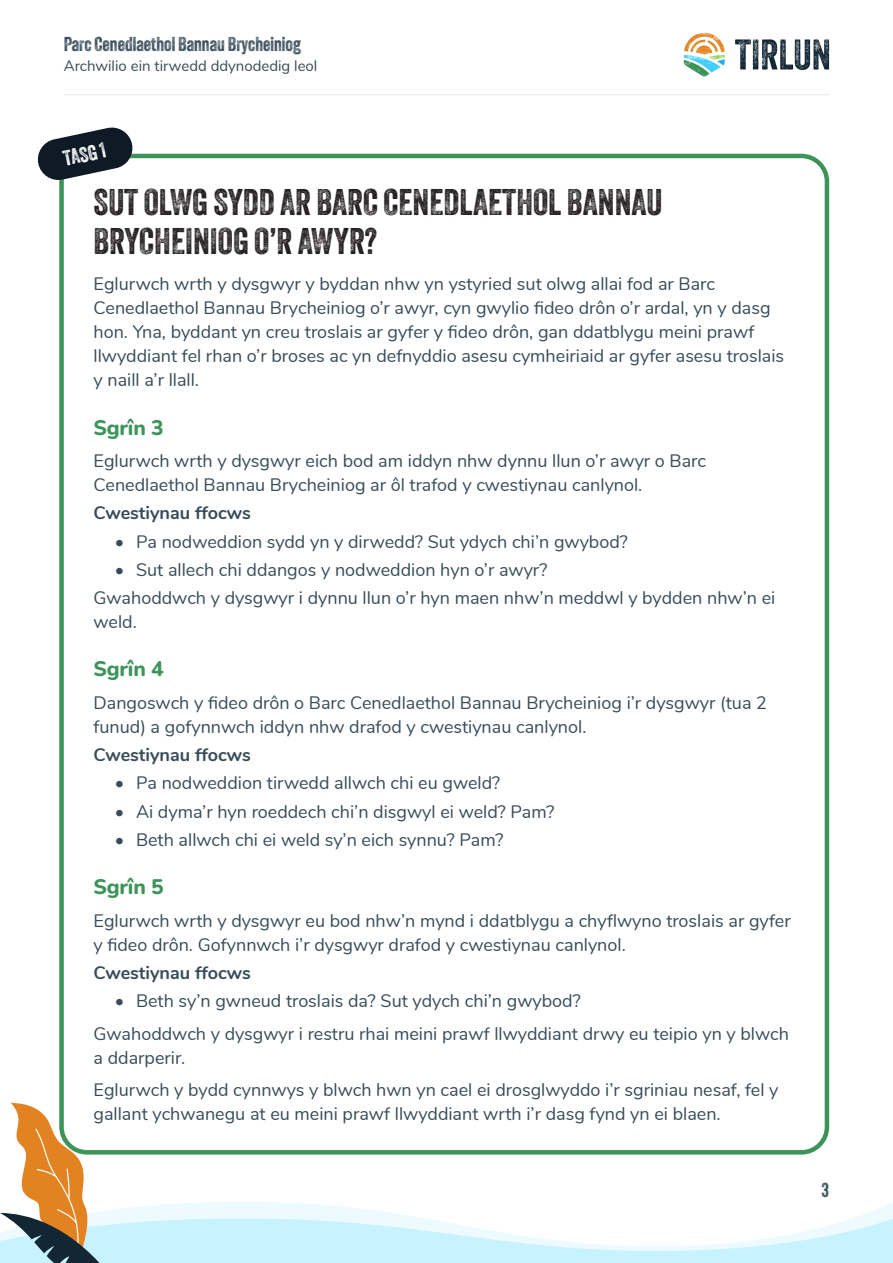
<style>
.page{position:relative;width:893px;height:1263px;background:#fff}
.page>*{position:absolute;margin:0;border:0;box-sizing:border-box;transform-origin:0 0}
.Page_sub_heading{font:36px/39px "Veneer Two";color:#231f20}
.Page_section_heading{font:800 21px "Nunito";letter-spacing:-.01em;color:#3d9459}
.Key_activity_heading{font:21px "Veneer Two";color:#fff}
.t1{font:19.5px "Veneer Two";color:#374c5a}
.Body_text{font:18px/24px "Nunito";color:#374c5a}
.Bullet_list{font:18px/24px "Nunito";color:#374c5a}
.Body_text-2{font:700 18px "Nunito";color:#374c5a}
.t2{font:15px "Nunito";color:#374c5a}
</style>
<div class="page">
<svg style="left:735px;top:39px;width:94px;height:31px"></svg>
<svg style="left:684px;top:33px;width:41px;height:44px"></svg>
<hr style="left:64px;top:94px;width:765px;height:1px;background:#e6e7e9">
<svg style="left:0;top:1102px;width:893px;height:161px"></svg>
<div style="left:59px;top:154px;width:770px;height:1000px;border:4px solid #3d9459;border-radius:26px"></div>
<svg style="left:37px;top:127px;width:97px;height:55px"></svg>
<p class="t1" style="left:64px;top:32px;width:239px">Parc Cenedlaethol Bannau Brycheiniog</p>
<p class="t2" style="left:64px;top:54px;width:255px">Archwilio ein tirwedd ddynodedig leol</p>
<p class="Key_activity_heading" style="left:61px;top:146px;width:44px;rotate:-12deg">TASG 1</p>
<p class="Page_sub_heading" style="left:94px;top:182px;width:570px">SUT OLWG SYDD AR BARC CENEDLAETHOL BANNAU<br>BRYCHEINIOG O’R AWYR?</p>
<p class="Body_text" style="left:94px;top:271px;width:692px">Eglurwch wrth y dysgwyr y byddan nhw yn ystyried sut olwg allai fod ar Barc Cenedlaethol Bannau Brycheiniog o’r awyr, cyn gwylio fideo drôn o’r ardal, yn y dasg hon. Yna, byddant yn creu troslais ar gyfer y fideo drôn, gan ddatblygu meini prawf llwyddiant fel rhan o’r broses ac yn defnyddio asesu cymheiriaid ar gyfer asesu troslais y naill a’r llall.</p>
<p class="Page_section_heading" style="left:94px;top:412px;width:72px">Sgrîn 3</p>
<p class="Body_text" style="left:94px;top:448px;width:614px">Eglurwch wrth y dysgwyr eich bod am iddyn nhw dynnu llun o’r awyr o Barc<br>Cenedlaethol Bannau Brycheiniog ar ôl trafod y cwestiynau canlynol.</p>
<p class="Body_text-2" style="left:94px;top:500px;width:159px">Cwestiynau ffocws</p>
<p class="Body_text" style="left:115px;top:528px;width:515px">• Pa nodweddion sydd yn y dirwedd? Sut ydych chi’n gwybod?</p>
<p class="Body_text" style="left:115px;top:557px;width:434px">• Sut allech chi ddangos y nodweddion hyn o’r awyr?</p>
<p class="Bullet_list" style="left:94px;top:585px;width:683px">Gwahoddwch y dysgwyr i dynnu llun o’r hyn maen nhw’n meddwl y bydden nhw’n ei weld.</p>
<p class="Page_section_heading" style="left:94px;top:654px;width:72px">Sgrîn 4</p>
<p class="Body_text" style="left:94px;top:690px;width:675px">Dangoswch y fideo drôn o Barc Cenedlaethol Bannau Brycheiniog i’r dysgwyr (tua 2 funud) a gofynnwch iddyn nhw drafod y cwestiynau canlynol.</p>
<p class="Body_text-2" style="left:94px;top:742px;width:159px">Cwestiynau ffocws</p>
<p class="Body_text" style="left:115px;top:770px;width:387px">• Pa nodweddion tirwedd allwch chi eu gweld?</p>
<p class="Body_text" style="left:115px;top:798px;width:441px">• Ai dyma’r hyn roeddech chi’n disgwyl ei weld? Pam?</p>
<p class="Body_text" style="left:115px;top:827px;width:390px">• Beth allwch chi ei weld sy’n eich synnu? Pam?</p>
<p class="Page_section_heading" style="left:94px;top:872px;width:72px">Sgrîn 5</p>
<p class="Body_text" style="left:94px;top:907px;width:699px">Eglurwch wrth y dysgwyr eu bod nhw’n mynd i ddatblygu a chyflwyno troslais ar gyfer y fideo drôn. Gofynnwch i’r dysgwyr drafod y cwestiynau canlynol.</p>
<p class="Body_text-2" style="left:94px;top:959px;width:159px">Cwestiynau ffocws</p>
<p class="Body_text" style="left:115px;top:988px;width:467px">• Beth sy’n gwneud troslais da? Sut ydych chi’n gwybod?</p>
<p class="Body_text" style="left:94px;top:1020px;width:697px">Gwahoddwch y dysgwyr i restru rhai meini prawf llwyddiant drwy eu teipio yn y blwch a ddarperir.</p>
<p class="Body_text" style="left:94px;top:1077px;width:686px">Eglurwch y bydd cynnwys y blwch hwn yn cael ei drosglwyddo i’r sgriniau nesaf, fel y gallant ychwanegu at eu meini prawf llwyddiant wrth i’r dasg fynd yn ei blaen.</p>
<p class="t1" style="left:822px;top:1178px;width:9px">3</p>
</div>
